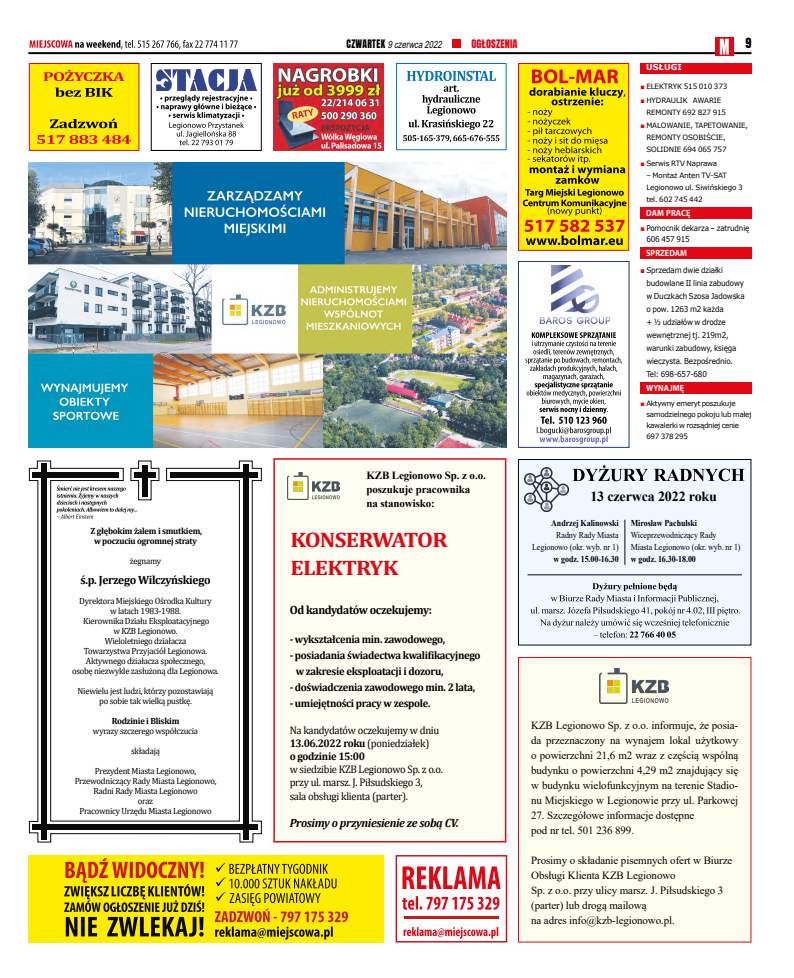
<style>
.page{position:relative;width:794px;height:978px;background:#fff}
.page>*{position:absolute;margin:0;border:0;box-sizing:border-box;transform-origin:0 0}
.t1{font:700 21px/28px "Cambria";letter-spacing:-.03em;color:#e30613;scale:1.09 1}
.t2{font:700 14px "Times New Roman";letter-spacing:-.01em;color:#000}
.t3{font:700 12px "Cambria";letter-spacing:-.03em;color:#000;scale:.96 1}
.t4{font:italic 700 12px "Cambria";letter-spacing:-.03em;color:#000;scale:.96 1}
.t5{font:12px "Anton";color:#000}
.t6{font:11px/15px "Times New Roman";letter-spacing:-.01em;color:#000}
.t7{font:700 11px/16px "Cambria";letter-spacing:-.03em;color:#000;scale:.96 1}
.t8{font:11px/13.2px "Cambria";letter-spacing:-.03em;color:#000;scale:.96 1}
.t9{font:700 11px/14px "Times New Roman";letter-spacing:-.01em;color:#000}
.t10{font:italic 10px "Arial";color:#000;scale:.77 1}
.t11{font:10px "Anton";letter-spacing:.01em;color:#e30613}
.t12{font:9px/10px "Cambria";letter-spacing:-.03em;color:#000;text-align:center;scale:.96 1}
.t13{font:9px/12px "Times New Roman";letter-spacing:-.01em;color:#000;text-align:right;scale:.89 1}
.t14{font:700 9px "Times New Roman";letter-spacing:-.01em;color:#000;scale:.89 1}
.t15{font:700 9px/10px "Cambria";letter-spacing:-.03em;color:#000;text-align:center;scale:.96 1}
.t16{font:700 9px "Myriad Pro";letter-spacing:.01em;color:#fff;scale:.9 1}
.t17{font:700 8.2px "Verdana";letter-spacing:.015em;color:#fff}
.t18{font:8px/13px "Verdana";letter-spacing:-.02em;color:#000;scale:.9 1}
.t19{font:7.3px/12px "Verdana";letter-spacing:-.02em;color:#000}
.t20{font:7.3px/11px "Verdana";letter-spacing:-.04em;color:#000}
.s1{font-family:"Anton";font-style:normal}
.s2{font-weight:700}
.s3{font-family:"Arial";color:#e30613}
</style>
<div class="page">
<svg style="left:29px;top:40px;width:209px;height:9px"></svg>
<hr style="left:28px;top:52px;width:723px;height:2px;background:#000">
<div style="left:715px;top:38px;width:18px;height:18px;background:#e30613"></div>
<svg style="left:720px;top:39px;width:9px;height:16px"></svg>
<div style="left:452px;top:39px;width:8px;height:9px;background:#e30613"></div>
<div style="left:395px;top:855px;width:112px;height:88px;border:2px solid #cd171a"></div>
<svg style="left:403px;top:927px;width:95px;height:12px"></svg>
<svg style="left:402px;top:896px;width:97px;height:14px"></svg>
<svg style="left:402px;top:866px;width:98px;height:23px"></svg>
<hr style="left:404px;top:916px;width:94px;height:2px;background:#cd171a">
<div style="left:273px;top:63px;width:111px;height:88px;background:#d82331"></div>
<img style="left:275px;top:66px;width:107px;height:83px">
<div style="left:273px;top:458px;width:233px;height:384px;background:#fffef3;border:2px solid #e30613"></div>
<svg style="left:28px;top:460px;width:234px;height:383px"></svg>
<div style="left:518px;top:63px;width:111px;height:188px;background:#ffed00;border:1px solid #e30613"></div>
<svg style="left:523px;top:69px;width:103px;height:176px"></svg>
<img style="left:157px;top:69px;width:99px;height:21px">
<div style="left:151px;top:63px;width:111px;height:88px;border:1px solid #000"></div>
<svg style="left:156px;top:95px;width:100px;height:50px"></svg>
<div style="left:640px;top:63px;width:111px;height:10px;background:#e30613"></div>
<div style="left:640px;top:207px;width:111px;height:12px;background:#e30613"></div>
<div style="left:640px;top:247px;width:111px;height:12px;background:#e30613"></div>
<div style="left:640px;top:383px;width:111px;height:11px;background:#e30613"></div>
<img style="left:28px;top:162px;width:478px;height:286px">
<div style="left:518px;top:459px;width:233px;height:187px;background:#eef8fe;border:1px solid #0a0a0a"></div>
<svg style="left:572px;top:465px;width:172px;height:16px"></svg>
<hr style="left:624px;top:520px;width:1px;height:45px;background:#0a0a0a">
<svg style="left:530px;top:583px;width:210px;height:55px"></svg>
<hr style="left:527px;top:575px;width:215px;height:1px;background:#0a0a0a">
<img style="left:525px;top:468px;width:43px;height:43px">
<svg style="left:57px;top:460px;width:103px;height:59px"></svg>
<div style="left:28px;top:855px;width:356px;height:87px;background:#ffed00"></div>
<svg style="left:64px;top:858px;width:140px;height:79px"></svg>
<svg style="left:215px;top:863px;width:133px;height:77px"></svg>
<div style="left:518px;top:261px;width:111px;height:187px;background:#fff;border:1px solid #283583"></div>
<svg style="left:525px;top:332px;width:97px;height:112px"></svg>
<img style="left:539px;top:266px;width:71px;height:60px">
<svg style="left:403px;top:71px;width:96px;height:71px"></svg>
<div style="left:396px;top:63px;width:110px;height:87px;border:1px solid #0075bf"></div>
<div style="left:29px;top:63px;width:110px;height:88px;background:#ffed00;border:1px solid #e30613"></div>
<svg style="left:37px;top:135px;width:94px;height:9px"></svg>
<svg style="left:50px;top:119px;width:68px;height:9px"></svg>
<svg style="left:55px;top:88px;width:58px;height:9px"></svg>
<svg style="left:44px;top:70px;width:80px;height:11px"></svg>
<div style="left:518px;top:657px;width:233px;height:286px;background:#fffdee;border:1px solid #e30613"></div>
<img style="left:600px;top:668px;width:68px;height:35px">
<img style="left:288px;top:473px;width:51px;height:26px">
<p class="t15" style="left:91px;top:525px;width:118px">Z głębokim żalem i smutkiem, w poczuciu ogromnej straty</p>
<p class="t12" style="left:130px;top:555px;width:34px">żegnamy</p>
<h3 class="t3" style="left:81px;top:571px;width:137px">ś.p. Jerzego Wilczyńskiego</h3>
<p class="t12" style="left:72px;top:595px;width:155px">Dyrektora Miejskiego Ośrodka Kultury<br>w latach 1983-1988.<br>Kierownika Działu Eksploatacyjnego<br>w KZB Legionowo.<br>Wieloletniego działacza<br>Towarzystwa Przyjaciół Legionowa.<br>Aktywnego działacza społecznego,<br>osobę niezwykle zasłużoną dla Legionowa.</p>
<p class="t12" style="left:78px;top:685px;width:143px">Niewielu jest ludzi, którzy pozostawiają po sobie tak wielką pustkę.</p>
<p class="t15" style="left:112px;top:715px;width:72px">Rodzinie i Bliskim</p>
<p class="t12" style="left:93px;top:725px;width:111px">wyrazy szczerego współczucia</p>
<p class="t12" style="left:131px;top:745px;width:32px">składają</p>
<p class="t12" style="left:75px;top:765px;width:149px">Prezydent Miasta Legionowo,<br>Przewodniczący Rady Miasta Legionowo,<br>Radni Rady Miasta Legionowo<br>oraz<br>Pracownicy Urzędu Miasta Legionowo</p>
<p class="t10" style="left:346px;top:37px;width:128px"><span class="s1">C Z W A R T E K</span> 9czerwca2022</p>
<p class="t11" style="left:471px;top:39px;width:48px">OGŁOSZENIA</p>
<h3 class="t5" style="left:745px;top:37px;width:8px">9</h3>
<p class="t9" style="left:366px;top:468px;width:121px">KZB Legionowo Sp. z o.o. poszukuje pracownika<br>na stanowisko:</p>
<h1 class="t1" style="left:290px;top:525px;width:146px">KONSERWATOR<br>ELEKTRYK</h1>
<h3 class="t3" style="left:290px;top:601px;width:150px">Od kandydatów oczekujemy:</h3>
<p class="t7" style="left:290px;top:631px;width:164px">- wykształcenia min. zawodowego,</p>
<p class="t7" style="left:296px;top:647px;width:194px;text-indent:-6px">- posiadania świadectwa kwalifikacyjnego w zakresie eksploatacji i dozoru,</p>
<p class="t7" style="left:290px;top:679px;width:195px">- doświadczenia zawodowego min. 2 lata,</p>
<p class="t7" style="left:290px;top:695px;width:148px">- umiejętności pracy w zespole.</p>
<p class="t8" style="left:290px;top:723px;width:157px">Na kandydatów oczekujemy w dniu<br><span class="s2">13.06.2022 roku</span> (poniedziałek)<br><span class="s2">o godzinie 15:00</span></p>
<p class="t8" style="left:290px;top:763px;width:161px">w siedzibie KZB Legionowo Sp. z o.o. przy ul. marsz. J. Piłsudskiego 3,<br>sala obsługi klienta (parter).</p>
<h3 class="t4" style="left:290px;top:815px;width:177px">Prosimy o przyniesienie ze sobą CV.</h3>
<p class="t17" style="left:646px;top:62px;width:37px">USŁUGI</p>
<p class="t19" style="left:640px;top:81px;width:88px"><span class="s3">■</span> ELEKTRYK 515 010 373</p>
<p class="t19" style="left:646px;top:94px;width:81px;text-indent:-6px"><span class="s3">■</span> HYDRAULIK AWARIE<br>REMONTY 692 827 915</p>
<p class="t19" style="left:646px;top:120px;width:103px;text-indent:-6px"><span class="s3">■</span> MALOWANIE, TAPETOWANIE,<br>REMONTY OSOBIŚCIE,<br>SOLIDNIE 694 065 757</p>
<p class="t19" style="left:640px;top:157px;width:78px"><span class="s3">■</span> Serwis RTV Naprawa</p>
<p class="t19" style="left:646px;top:169px;width:98px">– Montaż Anten TV-SAT<br>Legionowo ul. Siwińskiego 3 tel. 602 745 442</p>
<p class="t16" style="left:646px;top:207px;width:51px">DAM PRACĘ</p>
<p class="t18" style="left:646px;top:222px;width:116px;line-height:11px;text-indent:-6px"><span class="s3">■</span> Pomocnik dekarza – zatrudnię<br>606 457 915</p>
<p class="t16" style="left:646px;top:247px;width:47px">SPRZEDAM</p>
<p class="t18" style="left:646px;top:263px;width:111px;text-indent:-6px"><span class="s3">■</span> Sprzedam dwie działki budowlane II linia zabudowy w Duczkach Szosa Jadowska o pow. 1263 m2 każda<br>+ ½ udziałów w drodze wewnętrznej tj. 219m2, warunki zabudowy, księga wieczysta. Bezpośrednio.<br>Tel: 698-657-680</p>
<p class="t16" style="left:646px;top:382px;width:44px">WYNAJMĘ</p>
<p class="t20" style="left:646px;top:398px;width:107px;text-indent:-6px"><span class="s3">■</span> Aktywny emeryt poszukuje samodzielnego pokoju lub małej kawalerki w rozsądniej cenie<br>697 378 295</p>
<h2 class="t2" style="left:590px;top:486px;width:128px">13 czerwca 2022 roku</h2>
<p class="t14" style="left:551px;top:516px;width:77px">Andrzej Kalinowski</p>
<p class="t13" style="left:532px;top:528px;width:99px">Radny Rady Miasta<br>Legionowo (okr. wyb. nr 1)</p>
<p class="t14" style="left:553px;top:552px;width:75px">w godz. 15.00-16.30</p>
<p class="t14" style="left:631px;top:516px;width:76px">Mirosław Pachulski</p>
<p class="t13" style="left:631px;top:528px;width:125px;text-align:left">Wiceprzewodniczący Rady<br>Miasta Legionowo (okr. wyb. nr 1)</p>
<p class="t14" style="left:631px;top:552px;width:75px">w godz. 16.30-18.00</p>
<p class="t6" style="left:531px;top:718px;width:209px;text-align:justify">KZB Legionowo Sp. z o.o. informuje, że posia&shy;da przeznaczony na wynajem lokal użytkowy o powierzchni 21,6 m2 wraz z częścią wspólną budynku o powierzchni 4,29 m2 znajdujący się w budynku wielofunkcyjnym na terenie Stadio&shy;nu Miejskiego w Legionowie przy ul. Parkowej</p>
<p class="t6" style="left:531px;top:808px;width:165px">27. Szczegółowe informacje dostępne pod nr tel. 501 236 899.</p>
<p class="t6" style="left:531px;top:853px;width:203px">Prosimy o składanie pisemnych ofert w Biurze Obsługi Klienta KZB Legionowo<br>Sp. z o.o. przy ulicy marsz. J. Piłsudskiego 3 (parter) lub drogą mailową<br>na adres info@kzb-legionowo.pl.</p>
</div>
